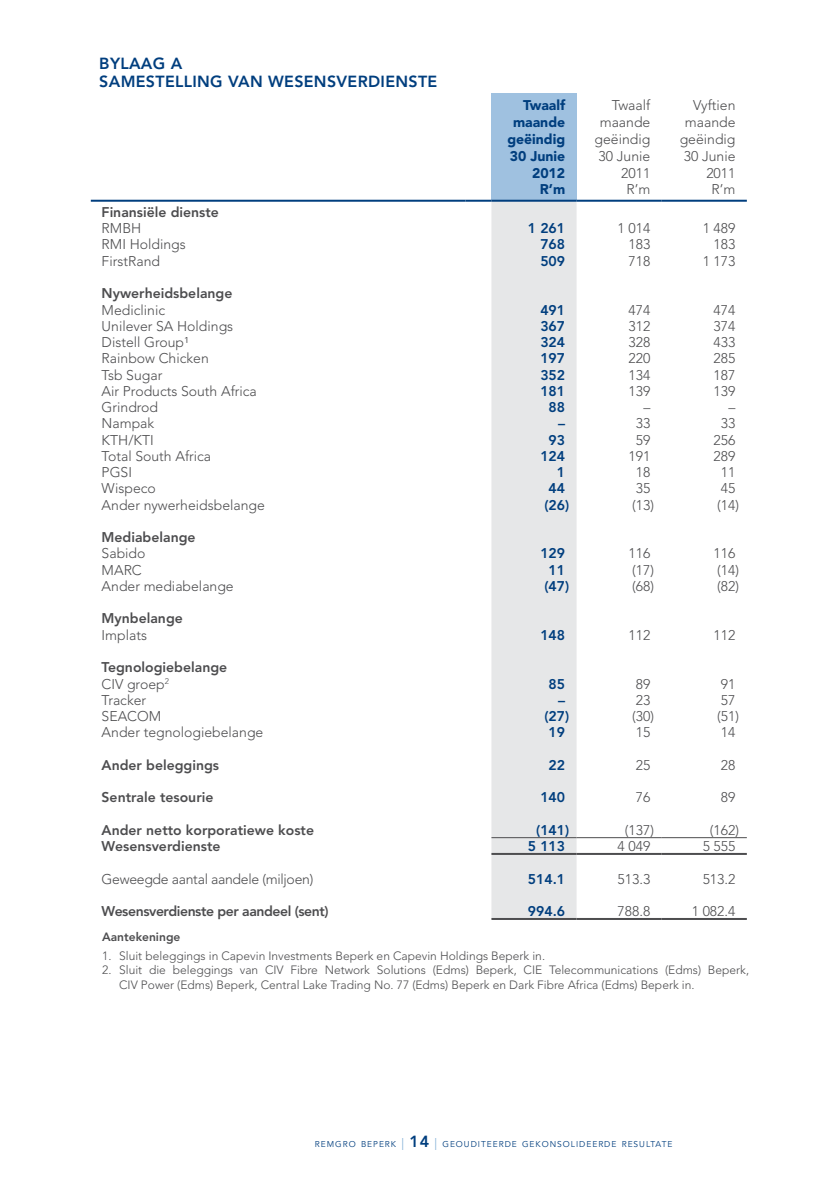
<style>
.page{position:relative;width:840px;height:1191px;background:#fff}
.page>*{position:absolute;margin:0;border:0;box-sizing:border-box;transform-origin:0 0}
.t1{font:800 16px/18px "Avenir LT Std";letter-spacing:.02em;color:#003e7e}
.t2{font:300 14px/16.8px "Avenir LT Std";color:#4d4d4f;text-align:right}
.t3{font:800 14px/16.2px "Avenir LT Std";color:#4d4d4f}
.t4{font:800 14px "Avenir LT Std";color:#003e7e}
.t5{font:900 14px/16.8px "Avenir LT Std";color:#003e7e;text-align:right}
.t6{font:800 14px "Avenir LT Std";letter-spacing:-.03em;color:#4d4d4f}
.t7{font:300 14px "Avenir LT Std";letter-spacing:-.02em;color:#4d4d4f}
.t8{font:300 12px/15px "Avenir LT Std";color:#4d4d4f}
.t9{font:800 12px "Avenir LT Std";color:#4d4d4f}
.t10{font:8.4px "Avenir LT Std";letter-spacing:.115em;color:#003e7e}
.s1{font-weight:300}
.s2{font-size:12px;color:#87b2d8}
.s3{font-weight:800;font-size:16px}
</style>
<div class="page">
<div style="left:491px;top:94px;width:85px;height:107px;background:#9fc1e0"></div>
<div style="left:491px;top:202px;width:85px;height:716px;background:#e6e7e8"></div>
<hr style="left:491px;top:837px;width:85px;height:1px;background:#4d4d4f">
<hr style="left:576px;top:837px;width:85px;height:1px;background:#4d4d4f">
<hr style="left:661px;top:837px;width:85px;height:1px;background:#4d4d4f">
<hr style="left:491px;top:918px;width:85px;height:2px;background:#4d4d4f">
<hr style="left:576px;top:918px;width:85px;height:2px;background:#4d4d4f">
<hr style="left:661px;top:918px;width:85px;height:2px;background:#4d4d4f">
<hr style="left:491px;top:853px;width:85px;height:2px;background:#4d4d4f">
<hr style="left:576px;top:853px;width:85px;height:2px;background:#4d4d4f">
<hr style="left:661px;top:853px;width:85px;height:2px;background:#4d4d4f">
<hr style="left:91px;top:200px;width:374px;height:2px;background:#003e7e">
<hr style="left:465px;top:200px;width:26px;height:2px;background:#003e7e">
<hr style="left:491px;top:200px;width:85px;height:2px;background:#003e7e">
<hr style="left:576px;top:200px;width:85px;height:2px;background:#003e7e">
<hr style="left:661px;top:200px;width:85px;height:2px;background:#003e7e">
<p class="t1" style="left:99px;top:54px;width:339px">BYLAAG A<br>SAMESTELLING VAN WESENSVERDIENSTE</p>
<p class="t5" style="left:507px;top:97px;width:59px">Twaalf maande geëindig<br>30 Junie<br>2012<br>R’m</p>
<p class="t2" style="left:594px;top:97px;width:57px">Twaalf maande geëindig<br>30 Junie<br>2011<br>R’m</p>
<p class="t2" style="left:679px;top:97px;width:57px">Vyftien maande geëindig<br>30 Junie<br>2011<br>R’m</p>
<p class="t3" style="left:102px;top:204px;width:119px">Finansiële dienste</p>
<p class="t2" style="left:102px;top:220px;width:41px">RMBH</p>
<p class="t4" style="left:527px;top:220px;width:39px">1 261</p>
<p class="t2" style="left:617px;top:220px;width:34px">1 014</p>
<p class="t2" style="left:702px;top:220px;width:34px">1 489</p>
<p class="t2" style="left:102px;top:236px;width:86px">RMI Holdings</p>
<p class="t4" style="left:540px;top:236px;width:26px">768</p>
<p class="t2" style="left:628px;top:236px;width:23px">183</p>
<p class="t2" style="left:713px;top:236px;width:23px">183</p>
<p class="t2" style="left:102px;top:252px;width:60px">FirstRand</p>
<p class="t4" style="left:540px;top:253px;width:26px">509</p>
<p class="t2" style="left:628px;top:252px;width:23px">718</p>
<p class="t2" style="left:702px;top:252px;width:34px">1 173</p>
<p class="t3" style="left:102px;top:285px;width:132px">Nywerheidsbelange</p>
<p class="t2" style="left:102px;top:301px;width:65px">Mediclinic</p>
<p class="t4" style="left:540px;top:301px;width:26px">491</p>
<p class="t2" style="left:628px;top:301px;width:23px">474</p>
<p class="t2" style="left:713px;top:301px;width:23px">474</p>
<p class="t2" style="left:102px;top:318px;width:133px">Unilever SA Holdings</p>
<p class="t4" style="left:540px;top:318px;width:26px">367</p>
<p class="t2" style="left:628px;top:318px;width:23px">312</p>
<p class="t2" style="left:713px;top:318px;width:23px">374</p>
<p class="t2" style="left:102px;top:334px;width:89px">Distell Group¹</p>
<p class="t4" style="left:540px;top:334px;width:26px">324</p>
<p class="t2" style="left:628px;top:334px;width:23px">328</p>
<p class="t2" style="left:713px;top:334px;width:23px">433</p>
<p class="t2" style="left:102px;top:350px;width:109px">Rainbow Chicken</p>
<p class="t4" style="left:540px;top:350px;width:26px">197</p>
<p class="t2" style="left:628px;top:350px;width:23px">220</p>
<p class="t2" style="left:713px;top:350px;width:23px">285</p>
<p class="t2" style="left:102px;top:366px;width:62px">Tsb Sugar</p>
<p class="t4" style="left:540px;top:366px;width:26px">352</p>
<p class="t2" style="left:628px;top:366px;width:23px">134</p>
<p class="t2" style="left:713px;top:366px;width:23px">187</p>
<p class="t2" style="left:102px;top:383px;width:157px">Air Products South Africa</p>
<p class="t4" style="left:540px;top:383px;width:26px">181</p>
<p class="t2" style="left:628px;top:383px;width:23px">139</p>
<p class="t2" style="left:713px;top:383px;width:23px">139</p>
<p class="t2" style="left:102px;top:399px;width:58px">Grindrod</p>
<p class="t4" style="left:548px;top:399px;width:18px">88</p>
<p class="t2" style="left:643px;top:399px;width:8px">–</p>
<p class="t2" style="left:728px;top:399px;width:8px">–</p>
<p class="t2" style="left:102px;top:415px;width:54px">Nampak</p>
<p class="t4" style="left:558px;top:415px;width:8px">–</p>
<p class="t2" style="left:635px;top:415px;width:16px">33</p>
<p class="t2" style="left:720px;top:415px;width:16px">33</p>
<p class="t2" style="left:102px;top:431px;width:54px">KTH/KTI</p>
<p class="t4" style="left:548px;top:431px;width:18px">93</p>
<p class="t2" style="left:635px;top:431px;width:16px">59</p>
<p class="t2" style="left:713px;top:431px;width:23px">256</p>
<p class="t2" style="left:102px;top:448px;width:111px">Total South Africa</p>
<p class="t4" style="left:540px;top:448px;width:26px">124</p>
<p class="t2" style="left:628px;top:448px;width:23px">191</p>
<p class="t2" style="left:713px;top:448px;width:23px">289</p>
<p class="t2" style="left:102px;top:464px;width:32px">PGSI</p>
<p class="t4" style="left:556px;top:464px;width:10px">1</p>
<p class="t2" style="left:635px;top:464px;width:16px">18</p>
<p class="t2" style="left:720px;top:464px;width:16px">11</p>
<p class="t2" style="left:102px;top:480px;width:56px">Wispeco</p>
<p class="t4" style="left:548px;top:480px;width:18px">44</p>
<p class="t2" style="left:635px;top:480px;width:16px">35</p>
<p class="t2" style="left:720px;top:480px;width:16px">45</p>
<p class="t2" style="left:102px;top:496px;width:165px">Ander nywerheidsbelange</p>
<p class="t4" style="left:544px;top:496px;width:26px">(26)</p>
<p class="t2" style="left:631px;top:496px;width:23px">(13)</p>
<p class="t2" style="left:716px;top:496px;width:23px">(14)</p>
<p class="t3" style="left:102px;top:529px;width:95px">Mediabelange</p>
<p class="t2" style="left:102px;top:545px;width:45px">Sabido</p>
<p class="t4" style="left:540px;top:545px;width:26px">129</p>
<p class="t2" style="left:628px;top:545px;width:23px">116</p>
<p class="t2" style="left:713px;top:545px;width:23px">116</p>
<p class="t2" style="left:102px;top:561px;width:42px">MARC</p>
<p class="t4" style="left:548px;top:561px;width:18px">11</p>
<p class="t2" style="left:631px;top:561px;width:23px">(17)</p>
<p class="t2" style="left:716px;top:561px;width:23px">(14)</p>
<p class="t2" style="left:102px;top:578px;width:133px">Ander mediabelange</p>
<p class="t4" style="left:544px;top:578px;width:26px">(47)</p>
<p class="t2" style="left:631px;top:578px;width:23px">(68)</p>
<p class="t2" style="left:716px;top:578px;width:23px">(82)</p>
<p class="t3" style="left:102px;top:610px;width:83px">Mynbelange</p>
<p class="t2" style="left:102px;top:626px;width:47px">Implats</p>
<p class="t4" style="left:540px;top:626px;width:26px">148</p>
<p class="t2" style="left:628px;top:626px;width:23px">112</p>
<p class="t2" style="left:713px;top:626px;width:23px">112</p>
<p class="t3" style="left:102px;top:659px;width:127px">Tegnologiebelange<br><span class="s1">CIV groep</span><sup>2</sup></p>
<p class="t4" style="left:548px;top:675px;width:18px">85</p>
<p class="t2" style="left:635px;top:675px;width:16px">89</p>
<p class="t2" style="left:720px;top:675px;width:16px">91</p>
<p class="t2" style="left:102px;top:691px;width:46px">Tracker</p>
<p class="t4" style="left:558px;top:691px;width:8px">–</p>
<p class="t2" style="left:635px;top:691px;width:16px">23</p>
<p class="t2" style="left:720px;top:691px;width:16px">57</p>
<p class="t2" style="left:102px;top:708px;width:61px">SEACOM</p>
<p class="t4" style="left:544px;top:708px;width:26px">(27)</p>
<p class="t2" style="left:631px;top:708px;width:23px">(30)</p>
<p class="t2" style="left:716px;top:708px;width:23px">(51)</p>
<p class="t2" style="left:102px;top:724px;width:163px">Ander tegnologiebelange</p>
<p class="t4" style="left:548px;top:724px;width:18px">19</p>
<p class="t2" style="left:635px;top:724px;width:16px">15</p>
<p class="t2" style="left:720px;top:724px;width:16px">14</p>
<p class="t3" style="left:102px;top:757px;width:119px">Ander beleggings</p>
<p class="t4" style="left:548px;top:756px;width:18px">22</p>
<p class="t2" style="left:635px;top:756px;width:16px">25</p>
<p class="t2" style="left:720px;top:756px;width:16px">28</p>
<p class="t3" style="left:102px;top:789px;width:113px">Sentrale tesourie</p>
<p class="t4" style="left:540px;top:789px;width:26px">140</p>
<p class="t2" style="left:635px;top:789px;width:16px">76</p>
<p class="t2" style="left:720px;top:789px;width:16px">89</p>
<p class="t3" style="left:102px;top:822px;width:214px">Ander netto korporatiewe koste</p>
<p class="t4" style="left:536px;top:821px;width:35px">(141)</p>
<p class="t2" style="left:624px;top:821px;width:31px">(137)</p>
<p class="t2" style="left:709px;top:821px;width:31px">(162)</p>
<p class="t3" style="left:102px;top:838px;width:120px">Wesensverdienste</p>
<p class="t4" style="left:527px;top:838px;width:39px">5 113</p>
<p class="t2" style="left:617px;top:838px;width:34px">4 049</p>
<p class="t2" style="left:702px;top:838px;width:34px">5 555</p>
<p class="t7" style="left:102px;top:870px;width:213px">Geweegde aantal aandele (miljoen)</p>
<p class="t4" style="left:527px;top:870px;width:39px">514.1</p>
<p class="t2" style="left:617px;top:870px;width:34px">513.3</p>
<p class="t2" style="left:702px;top:870px;width:34px">513.2</p>
<p class="t6" style="left:102px;top:903px;width:228px">Wesensverdienste per aandeel (sent)</p>
<p class="t4" style="left:527px;top:903px;width:39px">994.6</p>
<p class="t2" style="left:617px;top:903px;width:34px">788.8</p>
<p class="t2" style="left:691px;top:903px;width:45px">1 082.4</p>
<p class="t9" style="left:102px;top:929px;width:80px">Aantekeninge</p>
<p class="t8" style="left:102px;top:948px;width:444px">1. Sluit beleggings in Capevin Investments Beperk en Capevin Holdings Beperk in.</p>
<p class="t8" style="left:119px;top:962px;width:631px;text-indent:-17px">2. Sluit die beleggings van CIV Fibre Network Solutions (Edms) Beperk, CIE Telecommunications (Edms) Beperk,<br>CIV Power (Edms) Beperk, Central Lake Trading No. 77 (Edms) Beperk en Dark Fibre Africa (Edms) Beperk in.</p>
<p class="t10" style="left:315px;top:1139px;width:359px">REMGRO BEPERK <span class="s2">|</span> <span class="s3">14</span> <span class="s2">|</span> GEOUDITEERDE GEKONSOLIDEERDE RESULTATE</p>
</div>
